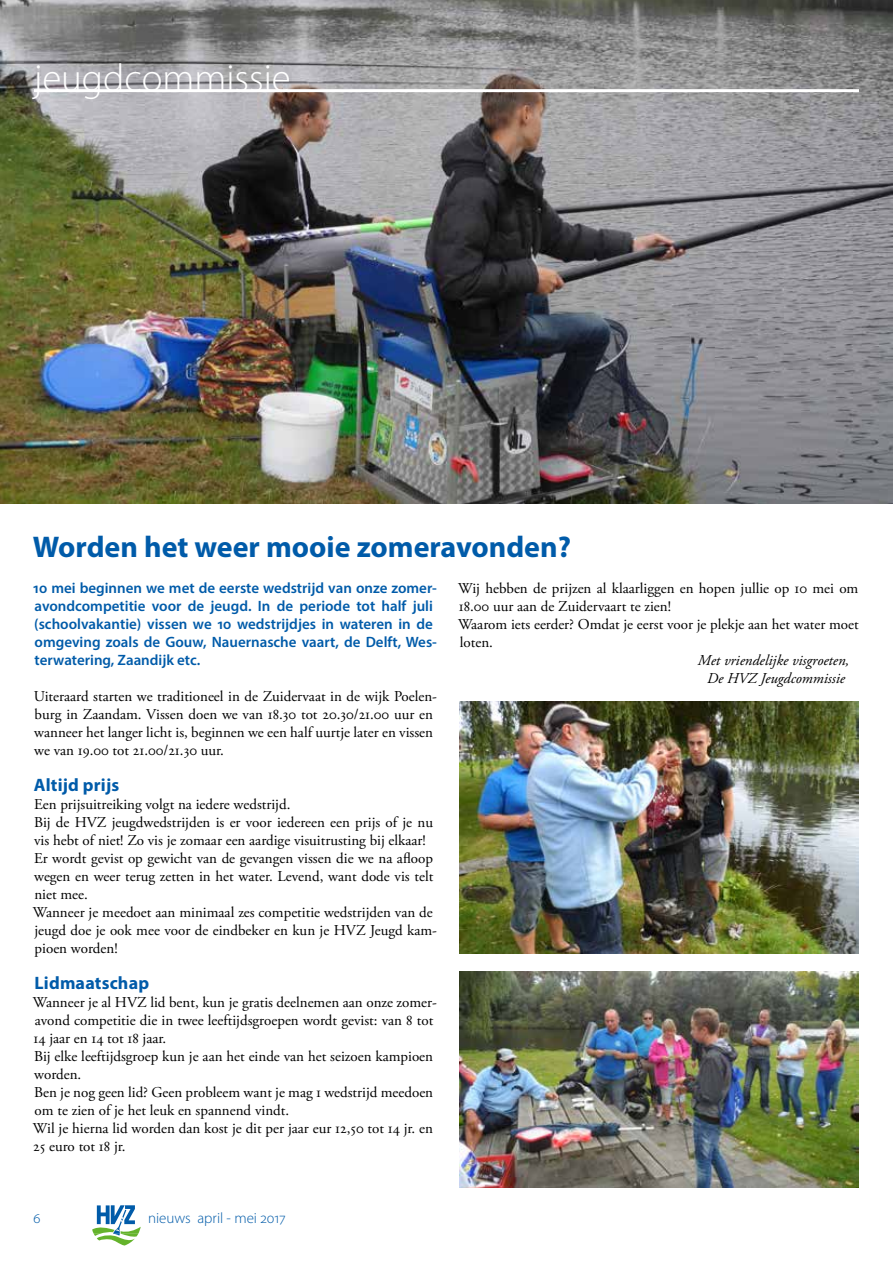
<style>
.page{position:relative;width:893px;height:1263px;background:#fff}
.page>*{position:absolute;margin:0;border:0;box-sizing:border-box;transform-origin:0 0}
.t1{font:300 39px "Myriad Pro";color:#fff}
.t2{font:700 30px "Myriad Pro";color:#005ba9}
.t3{font:700 18px "Myriad Pro";letter-spacing:.01em;color:#005ba9}
.t4{font:15px/18px "Adobe Garamond Pro";color:#000}
.t5{font:600 15px/18px "Myriad Pro";color:#005ba9}
.t6{font:italic 15px/18px "Adobe Garamond Pro";color:#000;text-align:center}
.t7{font:300 15px "Myriad Pro";color:#005ba9}
</style>
<div class="page">
<img style="left:0;top:0;width:893px;height:503px">
<img style="left:459px;top:701px;width:400px;height:252px">
<img style="left:459px;top:971px;width:400px;height:216px">
<svg style="left:92px;top:1205px;width:49px;height:40px"></svg>
<hr style="left:34px;top:89px;width:825px;height:3px;background:#fff">
<h1 class="t1" style="left:34px;top:57px;width:258px">jeugdcommissie</h1>
<h2 class="t2" style="left:33px;top:527px;width:540px">Worden het weer mooie zomeravonden?</h2>
<p class="t5" style="left:33px;top:579px;width:405px">10 mei beginnen we met de eerste wedstrijd van onze zomer&shy;avondcompetitie voor de jeugd. In de periode tot half juli (schoolvakantie) vissen we 10 wedstrijdjes in wateren in de omgeving zoals de Gouw, Nauernasche vaart, de Delft, Wes&shy;terwatering, Zaandijk etc.</p>
<p class="t4" style="left:34px;top:688px;width:405px">Uiteraard starten we traditioneel in de Zuidervaat in de wijk Poelen&shy;burg in Zaandam. Vissen doen we van 18.30 tot 20.30/21.00 uur en wanneer het langer licht is, beginnen we een half uurtje later en vissen we van 19.00 tot 21.00/21.30 uur.</p>
<p class="t3" style="left:34px;top:773px;width:87px">Altijd prijs</p>
<p class="t4" style="left:33px;top:796px;width:406px">Een prijsuitreiking volgt na iedere wedstrijd.<br>Bij de HVZ jeugdwedstrijden is er voor iedereen een prijs of je nu vis hebt of niet! Zo vis je zomaar een aardige visuitrusting bij elkaar!<br>Er wordt gevist op gewicht van de gevangen vissen die we na afloop wegen en weer terug zetten in het water. Levend, want dode vis telt niet mee.<br>Wanneer je meedoet aan minimaal zes competitie wedstrijden van de jeugd doe je ook mee voor de eindbeker en kun je HVZ Jeugd kam&shy;pioen worden!</p>
<p class="t3" style="left:35px;top:971px;width:116px">Lidmaatschap</p>
<p class="t4" style="left:33px;top:994px;width:406px">Wanneer je al HVZ lid bent, kun je gratis deelnemen aan onze zomer&shy;avond competitie die in twee leeftijdsgroepen wordt gevist: van 8 tot 14 jaar en 14 tot 18 jaar.<br>Bij elke leeftijdsgroep kun je aan het einde van het seizoen kampioen worden.<br>Ben je nog geen lid? Geen probleem want je mag 1 wedstrijd meedoen om te zien of je het leuk en spannend vindt.<br>Wil je hierna lid worden dan kost je dit per jaar eur 12,50 tot 14 jr. en 25 euro tot 18 jr.</p>
<p class="t4" style="left:458px;top:580px;width:402px">Wij hebben de prijzen al klaarliggen en hopen jullie op 10 mei om 18.00 uur aan de Zuidervaart te zien!<br>Waarom iets eerder? Omdat je eerst voor je plekje aan het water moet loten.</p>
<p class="t6" style="left:698px;top:652px;width:153px">Met vriendelijke visgroeten,<br>De HVZ Jeugdcommissie</p>
<p class="t7" style="left:33px;top:1210px;width:9px">6</p>
<p class="t7" style="left:148px;top:1210px;width:139px">nieuws april - mei 2017</p>
</div>
